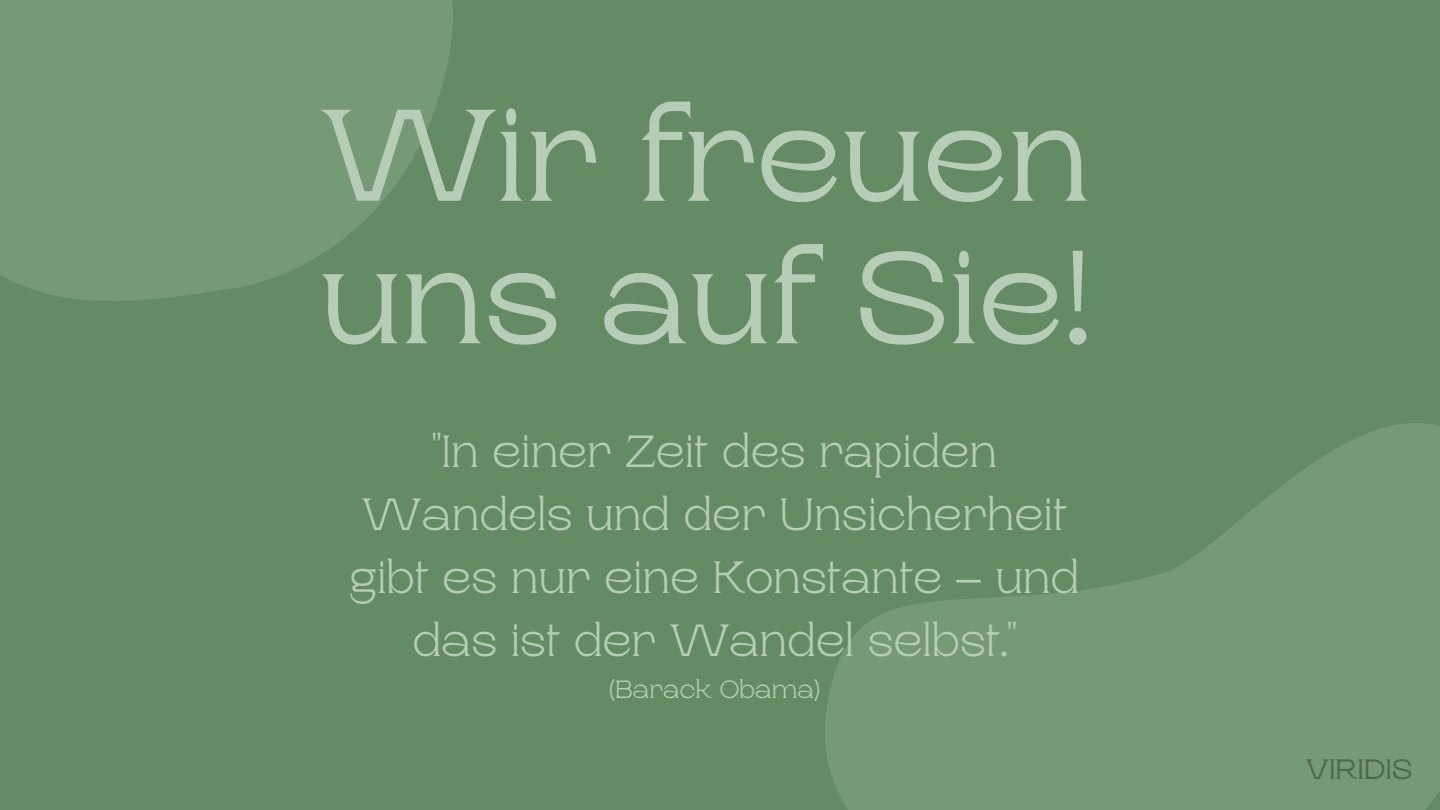
<style>
.page{position:relative;width:1440px;height:810px;background:#648b64}
.page>*{position:absolute;margin:0;border:0;box-sizing:border-box;transform-origin:0 0}
.t1{font:130px/142.5px "Rasputin";color:#b7cdb7}
.t2{font:300 45px/63px "Rasputin";color:#b7cdb7;text-align:center}
.t3{font:28px "Rasputin";color:#4f674f}
.t4{font:300 25px "Rasputin";color:#b7cdb7}
</style>
<div class="page">
<svg style="left:0;top:0;width:453px;height:301px;background:#739773"></svg>
<svg style="left:825px;top:423px;width:615px;height:387px;fill:#769976"></svg>
<h2 class="t1" style="left:319px;top:86px;width:775px">Wir freuen uns auf Sie!</h2>
<h1 class="t2" style="left:350px;top:421px;width:731px">"In einer Zeit des rapiden<br>Wandels und der Unsicherheit gibt es nur eine Konstante – und das ist der Wandel selbst."</h1>
<h1 class="t4" style="left:609px;top:676px;width:213px">(Barack Obama)</h1>
<p class="t3" style="left:1306px;top:754px;width:108px">VIRIDIS</p>
</div>
